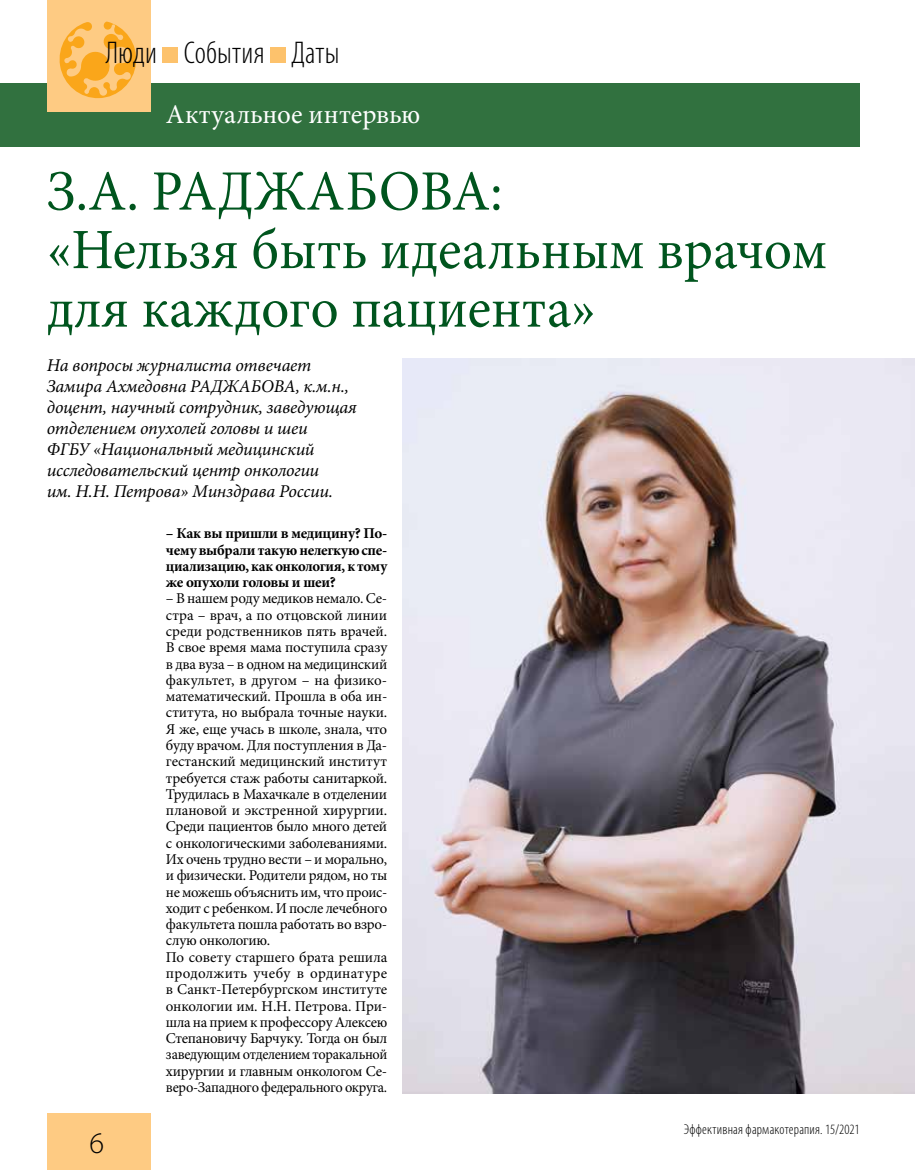
<style>
.page{position:relative;width:915px;height:1170px;background:#fff}
.page>*{position:absolute;margin:0;border:0;box-sizing:border-box;transform-origin:0 0}
.t1{font:57px/58.5px "Minion Pro";color:#00551e}
.t2{font:300 condensed 31.5px "Myriad Pro";letter-spacing:.005em;color:#000}
.t3{font:300 30px "Myriad Pro";color:#000}
.t4{font:27px "Minion Pro";letter-spacing:.005em;color:#fff}
.t5{font:italic 18px/21px "Minion Pro";letter-spacing:-.01em;color:#000}
.t6{font:15px/16.2px "Minion Pro";letter-spacing:-.015em;color:#000}
.t7{font:700 15px/16.4px "Minion Pro";letter-spacing:-.02em;color:#000;text-align:justify}
.t8{font:300 condensed 14.25px "Myriad Pro";letter-spacing:.015em;color:#000}
</style>
<div class="page">
<div style="left:0;top:83px;width:859px;height:64px;background:#31713f"></div>
<div style="left:47px;top:1113px;width:103px;height:56px;background:#fecb83"></div>
<div style="left:47px;top:0;width:103px;height:111px;background:#fecb83"></div>
<svg style="left:59px;top:22px;width:78px;height:77px"></svg>
<div style="left:162px;top:47px;width:16px;height:16px;background:#fdc26c"></div>
<div style="left:270px;top:47px;width:16px;height:16px;background:#fdc26c"></div>
<img style="left:402px;top:358px;width:512px;height:735px">
<h2 class="t2" style="left:106px;top:34px;width:235px">Люди События Даты</h2>
<h3 class="t4" style="left:166px;top:96px;width:256px">Актуальное интервью</h3>
<h1 class="t1" style="left:47px;top:162px;width:781px">З.А. РАДЖАБОВА:<br>«Нельзя быть идеальным врачом для каждого пациента»</h1>
<p class="t5" style="left:47px;top:354px;width:311px">На вопросы журналиста отвечает Замира Ахмедовна РАДЖАБОВА, к.м.н., доцент, научный сотрудник, заведующая отделением опухолей головы и шеи<br>ФГБУ «Национальный медицинский исследовательский центр онкологии<br>им. Н.Н. Петрова» Минздрава России.</p>
<p class="t7" style="left:166px;top:525px;width:223px">– Как вы пришли в медицину? По&shy;чему выбрали такую нелегкую спе&shy;циализацию, как онкология, к тому же опухоли головы и шеи?</p>
<p class="t6" style="left:166px;top:590px;width:223px">– В нашем роду медиков немало. Се&shy;стра – врач, а по отцовской линии среди родственников пять врачей.<br>В свое время мама поступила сразу в два вуза – в одном на медицинский факультет, в другом – на физико&shy;математический. Прошла в оба ин&shy;ститута, но выбрала точные науки.<br>Я же, еще учась в школе, знала, что буду врачом. Для поступления в Да&shy;гестанский медицинский институт требуется стаж работы санитаркой.<br>Трудилась в Махачкале в отделении плановой и экстренной хирургии.<br>Среди пациентов было много детей с онкологическими заболеваниями.<br>Их очень трудно вести – и морально, и физически. Родители рядом, но ты не можешь объяснить им, что проис&shy;ходит с ребенком. И после лечебного факультета пошла работать во взро&shy;слую онкологию.<br>По совету старшего брата решила продолжить учебу в ординатуре в Санкт-Петербургском институте онкологии им. Н.Н. Петрова. При&shy;шла на прием к профессору Алексею Степановичу Барчуку. Тогда он был заведующим отделением торакальной хирургии и главным онкологом Се&shy;веро-Западного федерального округа.</p>
<h3 class="t3" style="left:89px;top:1125px;width:16px">6</h3>
<p class="t8" style="left:683px;top:1120px;width:177px">Эффективная фармакотерапия. 15/2021</p>
</div>
